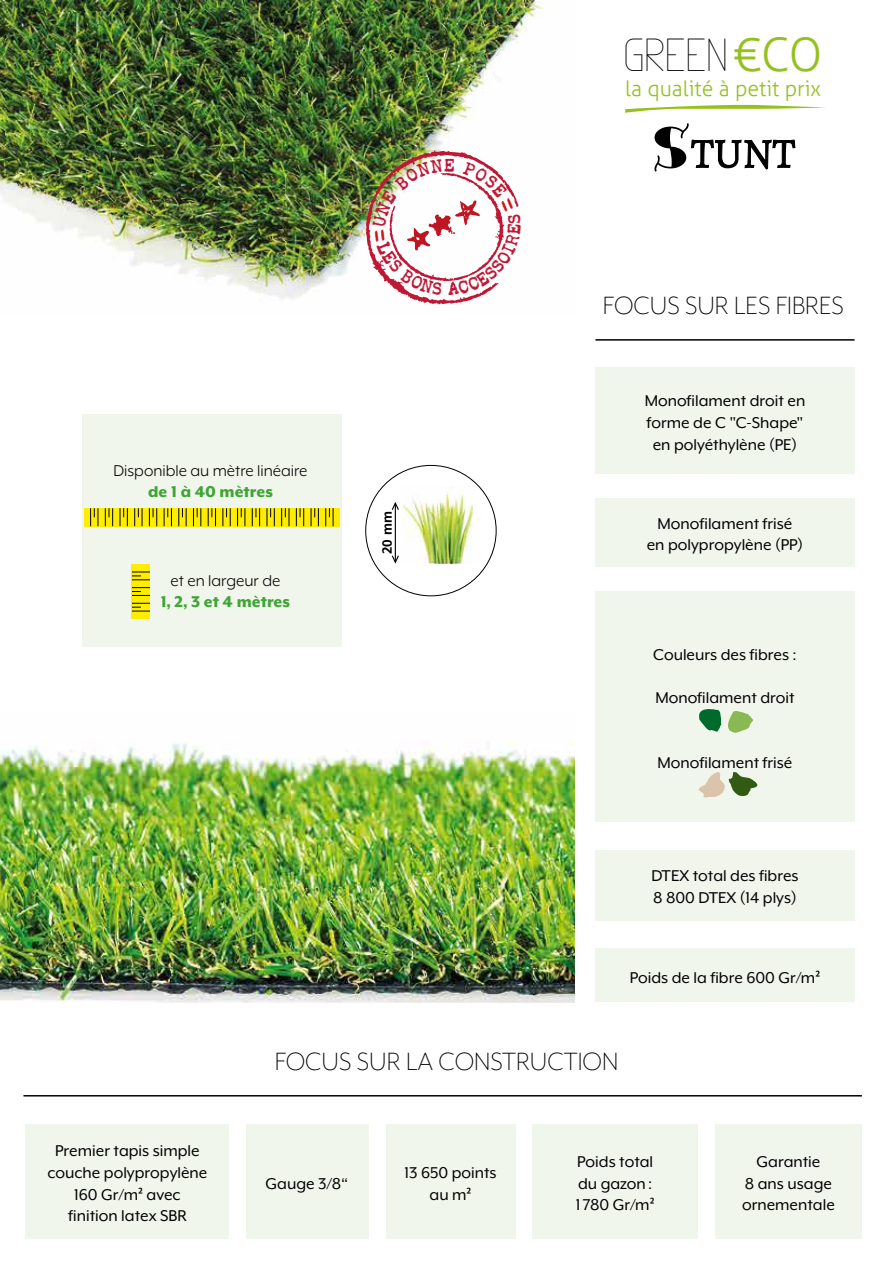
<style>
.page{position:relative;width:893px;height:1263px;background:#fff}
.page>*{position:absolute;margin:0;border:0;box-sizing:border-box;transform-origin:0 0}
.t1{font:46.35px "Infinity";color:#000}
.t2{font:300 28.8px "Mr Eaves XL Mod OT";color:#000}
.t3{font:300 21.3px "Aller";color:#95c11f}
.t4{font:18px/21.6px "Mr Eaves XL Mod OT";color:#000;text-align:center}
.t5{font:18px "Mr Eaves XL Mod OT";color:#000}
.t6{font:800 18px "Mr Eaves XL Mod OT";color:#3fa535}
.t7{font:700 13.5px "Frutiger";color:#000}
.s1{font-family:"Aller";font-weight:300;color:#95c11f}
</style>
<div class="page">
<img style="left:0;top:0;width:545px;height:305px">
<div style="left:83px;top:415px;width:259px;height:232px;background:#f1f6ec"></div>
<div style="left:84px;top:508px;width:255px;height:18px;background:#ffed00"></div>
<svg style="left:90px;top:508px;width:9px;height:18px"></svg>
<svg style="left:105px;top:508px;width:8px;height:18px"></svg>
<svg style="left:120px;top:508px;width:8px;height:18px"></svg>
<svg style="left:134px;top:508px;width:9px;height:18px"></svg>
<svg style="left:149px;top:508px;width:8px;height:18px"></svg>
<svg style="left:164px;top:508px;width:8px;height:18px"></svg>
<svg style="left:178px;top:508px;width:9px;height:18px"></svg>
<svg style="left:193px;top:508px;width:8px;height:18px"></svg>
<svg style="left:208px;top:508px;width:8px;height:18px"></svg>
<svg style="left:222px;top:508px;width:9px;height:18px"></svg>
<svg style="left:237px;top:508px;width:9px;height:18px"></svg>
<svg style="left:252px;top:508px;width:8px;height:18px"></svg>
<svg style="left:267px;top:508px;width:8px;height:18px"></svg>
<svg style="left:281px;top:508px;width:9px;height:18px"></svg>
<svg style="left:296px;top:508px;width:8px;height:18px"></svg>
<svg style="left:311px;top:508px;width:8px;height:18px"></svg>
<svg style="left:325px;top:508px;width:9px;height:18px"></svg>
<div style="left:132px;top:564px;width:18px;height:54px;background:#ffed00"></div>
<svg style="left:132px;top:603px;width:18px;height:9px"></svg>
<svg style="left:132px;top:587px;width:18px;height:9px"></svg>
<svg style="left:132px;top:572px;width:18px;height:8px"></svg>
<svg style="left:625px;top:104px;width:201px;height:68px"></svg>
<img style="left:0;top:741px;width:574px;height:261px">
<div style="left:595px;top:368px;width:259px;height:106px;background:#f1f6ec"></div>
<div style="left:595px;top:498px;width:259px;height:68px;background:#f1f6ec"></div>
<div style="left:595px;top:592px;width:259px;height:230px;background:#f1f6ec"></div>
<div style="left:595px;top:850px;width:259px;height:71px;background:#f1f6ec"></div>
<div style="left:595px;top:948px;width:259px;height:54px;background:#f1f6ec"></div>
<hr style="left:595px;top:339px;width:259px;height:2px;background:#000">
<svg style="left:698px;top:772px;width:59px;height:26px"></svg>
<svg style="left:699px;top:709px;width:54px;height:24px"></svg>
<hr style="left:23px;top:1095px;width:839px;height:1px;background:#000">
<div style="left:26px;top:1124px;width:203px;height:114px;background:#f1f6ec"></div>
<div style="left:246px;top:1124px;width:123px;height:114px;background:#f1f6ec"></div>
<div style="left:386px;top:1124px;width:129px;height:114px;background:#f1f6ec"></div>
<div style="left:532px;top:1124px;width:166px;height:114px;background:#f1f6ec"></div>
<div style="left:715px;top:1124px;width:147px;height:114px;background:#f1f6ec"></div>
<img style="left:403px;top:486px;width:77px;height:78px">
<hr style="left:395px;top:503px;width:1px;height:59px;background:#000">
<svg style="left:391px;top:502px;width:8px;height:9px"></svg>
<svg style="left:391px;top:554px;width:8px;height:10px"></svg>
<img style="left:366px;top:150px;width:155px;height:154px">
<h1 class="t1" style="left:624px;top:30px;width:200px">GREEN<span class="s1">€CO</span></h1>
<p class="t3" style="left:625px;top:75px;width:197px">la qualité à petit prix</p>
<h2 class="t2" style="left:603px;top:291px;width:242px">FOCUS SUR LES FIBRES</h2>
<p class="t5" style="left:113px;top:461px;width:196px">Disponible au mètre linéaire</p>
<p class="t6" style="left:148px;top:483px;width:126px">de 1 à 40 mètres</p>
<p class="t5" style="left:171px;top:571px;width:111px">et en largeur de</p>
<p class="t6" style="left:161px;top:593px;width:131px">1, 2, 3 et 4 mètres</p>
<p class="t7" style="left:379px;top:554px;width:44px;rotate:-90deg">20 mm</p>
<p class="t4" style="left:645px;top:390px;width:162px">Monofilament droit en forme de C "C-Shape" en polyéthylène (PE)</p>
<p class="t4" style="left:647px;top:512px;width:158px">Monofilament frisé en polypropylène (PP)</p>
<p class="t4" style="left:653px;top:644px;width:145px">Couleurs des fibres :</p>
<p class="t4" style="left:655px;top:687px;width:141px">Monofilament droit</p>
<p class="t4" style="left:657px;top:752px;width:136px">Monofilament frisé</p>
<p class="t4" style="left:651px;top:865px;width:149px;text-align:left">DTEX total des fibres<br>8 800 DTEX (14 plys)</p>
<p class="t4" style="left:630px;top:966px;width:192px">Poids de la fibre 600 Gr/m²</p>
<h2 class="t2" style="left:275px;top:1047px;width:345px">FOCUS SUR LA CONSTRUCTION</h2>
<p class="t4" style="left:47px;top:1140px;width:162px">Premier tapis simple couche polypropylène<br>160 Gr/m² avec finition latex SBR</p>
<p class="t4" style="left:266px;top:1172px;width:84px">Gauge 3/8“</p>
<p class="t4" style="left:405px;top:1162px;width:94px">13 650 points au m²</p>
<p class="t4" style="left:576px;top:1151px;width:80px;text-align:left">Poids total du gazon:<br>1 780 Gr/m²</p>
<p class="t4" style="left:742px;top:1151px;width:94px">Garantie<br>8 ans usage ornementale</p>
</div>
